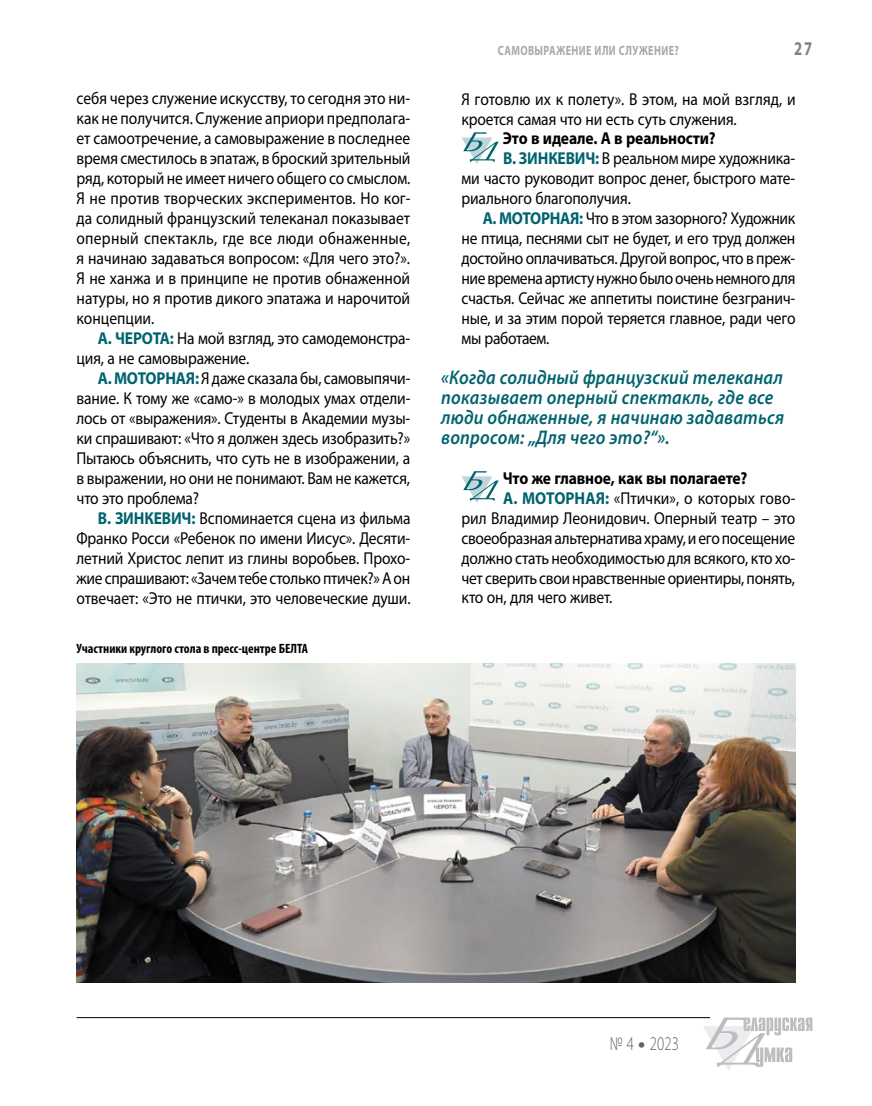
<style>
.page{position:relative;width:872px;height:1106px;background:#fff}
.page>*{position:absolute;margin:0;border:0;box-sizing:border-box;transform-origin:0 0}
.t1{font:italic 600 19.8px/20px "Myriad Pro";letter-spacing:.01em;color:#00636d;scale:.9 1}
.t2{font:300 19.5px "Myriad Pro";color:#636467;scale:.75 1}
.t3{font:700 19.5px "Myriad Pro";color:#808285;scale:.75 1}
.t4{font:17.25px/20px "Myriad Pro";letter-spacing:-.01em;color:#000;text-align:justify;scale:.9 1}
.t5{font:700 17.25px "Myriad Pro";letter-spacing:-.01em;color:#000;scale:.9 1}
.t6{font:700 17.25px "Myriad Pro";letter-spacing:-.035em;color:#00636d;scale:.9 1}
.t7{font:700 condensed 13.5px "Myriad Pro";color:#000}
.t8{font:700 13.5px "Myriad Pro";letter-spacing:.135em;color:#a7a9ac;scale:.75 1}
.s1{font-weight:700;color:#00636d}
.s2{font-weight:900}
</style>
<div class="page">
<hr style="left:77px;top:1017px;width:633px;height:1px;background:#000">
<svg style="left:703px;top:1017px;width:109px;height:53px"></svg>
<svg style="left:461px;top:132px;width:38px;height:32px"></svg>
<svg style="left:461px;top:471px;width:38px;height:32px"></svg>
<img style="left:77px;top:663px;width:718px;height:319px">
<p class="t4" style="left:77px;top:88px;width:372px">себя через служение искусству, то сегодня это ни&shy;как не получится. Служение априори предполага&shy;ет самоотречение, а самовыражение в последнее время сместилось в эпатаж, в броский зрительный ряд, который не имеет ничего общего со смыслом.<br>Я не против творческих экспериментов. Но ког&shy;да солидный французский телеканал показывает оперный спектакль, где все люди обнаженные, я начинаю задаваться вопросом: «Для чего это?».<br>Я не ханжа и в принципе не против обнаженной натуры, но я против дикого эпатажа и нарочитой концепции.</p>
<p class="t4" style="left:77px;top:328px;width:372px;text-indent:21px"><span class="s1">А. ЧЕРОТА:</span> На мой взгляд, это самодемонстра&shy;ция, а не самовыражение.</p>
<p class="t6" style="left:98px;top:367px;width:66px">А. МОТОРНА</p>
<p class="t4" style="left:77px;top:368px;width:372px;text-indent:109px"><span class="s1">Я:</span> Я даже сказала бы, самовыпячи&shy;вание. К тому же «само-» в молодых умах отдели&shy;лось от «выражения». Студенты в Академии музы&shy;ки спрашивают: «Что я должен здесь изобразить?» Пытаюсь объяснить, что суть не в изображении, а в выражении, но они не понимают. Вам не кажется, что это проблема?</p>
<p class="t4" style="left:77px;top:507px;width:373px;text-indent:21px"><span class="s1">В. ЗИН КЕВИЧ:</span> Вспоминается сцена из фильма Франко Росси «Ребенок по имени Иисус». Десяти&shy;летний Христос лепит из глины воробьев. Прохо&shy;жие спрашивают: «Зачем тебе столько птичек?» А он отвечает: «Это не птички, это человеческие души.</p>
<p class="t7" style="left:77px;top:640px;width:233px">Участники круглого стола в пресс-центре БЕЛТА</p>
<p class="t8" style="left:498px;top:42px;width:243px">Самовыражение или служение?</p>
<p class="t3" style="left:794px;top:36px;width:26px">27</p>
<p class="t4" style="left:461px;top:89px;width:373px">Я готовлю их к полету». В этом, на мой взгляд, и кроется самая что ни есть суть служения.</p>
<p class="t5" style="left:503px;top:127px;width:238px">Это в идеале. А в реальности?</p>
<p class="t4" style="left:503px;top:148px;width:326px"><span class="s1">В. ЗИН КЕВИ Ч:</span> В реальном мире художника-</p>
<p class="t4" style="left:461px;top:168px;width:372px">ми часто руководит вопрос денег, быстрого мате-</p>
<p class="t4" style="left:461px;top:188px;width:190px">риального благополучия.</p>
<p class="t6" style="left:483px;top:207px;width:65px">А. МОТОРНА</p>
<p class="t4" style="left:461px;top:208px;width:373px;text-indent:109px"><span class="s1">Я:</span> Что в этом зазорного? Художник не птица, песнями сыт не будет, и его труд должен достойно оплачиваться. Другой вопрос, что в преж&shy;ние времена артисту нужно было очень немного для счастья. Сейчас же аппетиты поистине безгранич&shy;ные, и за этим порой теряется главное, ради чего мы работаем.</p>
<p class="t1" style="left:441px;top:367px;width:382px">«Когда солидный французский телеканал показывает оперный спектакль, где все люди обнаженные, я начинаю задаваться вопросом: „Для чего это?“».</p>
<p class="t5" style="left:503px;top:466px;width:273px">Что же главное, как вы полагаете?</p>
<p class="t6" style="left:503px;top:486px;width:70px">А. МОТОРНА</p>
<p class="t4" style="left:461px;top:487px;width:372px;text-indent:134px"><span class="s1">Я:</span> «Птички», о которых гово&shy;рил Владимир Леонидович. Оперный театр – это своеобразная альтернатива храму, и его посещение должно стать необходимостью для всякого, кто хо&shy;чет сверить свои нравственные ориентиры, понять, кто он, для чего живет.</p>
<p class="t2" style="left:609px;top:1032px;width:94px">№ 4 <span class="s2">•</span> 2023</p>
</div>
